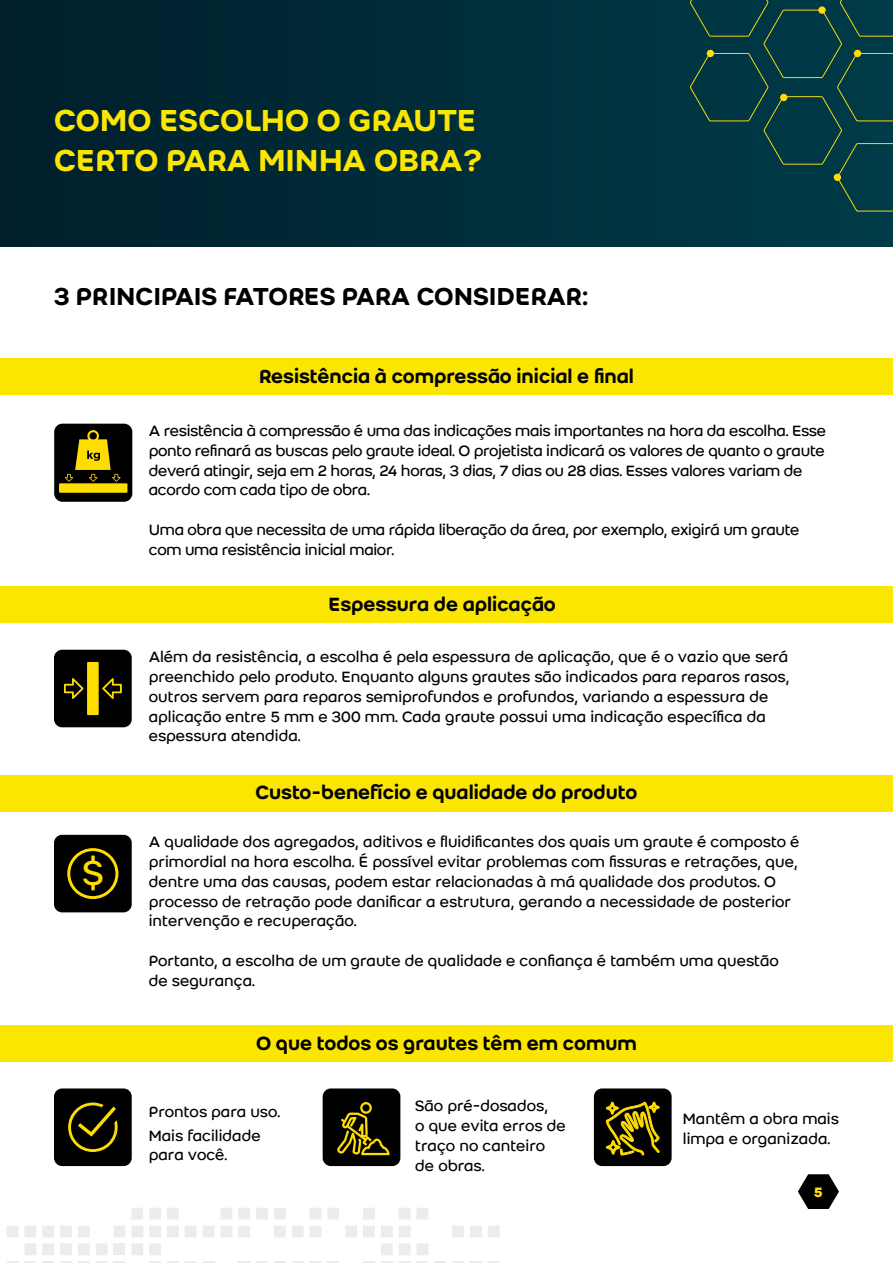
<style>
.page{position:relative;width:893px;height:1263px;background:#fff}
.page>*{position:absolute;margin:0;border:0;box-sizing:border-box;transform-origin:0 0}
.t1{font:37.65px "Weber";color:#fd0}
.t2{font:500 33.3px/40px "Weber";color:#fae600}
.t3{font:500 27px "Weber";letter-spacing:.01em;color:#000}
.t4{font:500 21px "Weber";color:#000}
.t5{font:16.5px/19.8px "Weber";color:#000}
.t6{font:16.5px/19.8px "Weber";letter-spacing:-.02em;color:#000}
.t7{font:700 15px "Weber";color:#ffdb0d}
</style>
<div class="page">
<div style="left:0;top:0;width:893px;height:247px;background:#002a37"></div>
<div style="left:690px;top:0;width:203px;height:212px;background:#003845"></div>
<svg style="left:798px;top:1174px;width:41px;height:35px"></svg>
<div style="left:131px;top:1208px;width:12px;height:11px;background:#ebecec"></div>
<div style="left:149px;top:1208px;width:12px;height:11px;background:#ebecec"></div>
<div style="left:167px;top:1208px;width:12px;height:11px;background:#ebecec"></div>
<div style="left:220px;top:1208px;width:12px;height:11px;background:#ebecec"></div>
<div style="left:238px;top:1208px;width:12px;height:11px;background:#ebecec"></div>
<div style="left:256px;top:1208px;width:12px;height:11px;background:#ebecec"></div>
<div style="left:274px;top:1208px;width:12px;height:11px;background:#ebecec"></div>
<div style="left:310px;top:1208px;width:11px;height:11px;background:#ebecec"></div>
<div style="left:327px;top:1208px;width:12px;height:11px;background:#ebecec"></div>
<div style="left:363px;top:1208px;width:12px;height:11px;background:#ebecec"></div>
<div style="left:399px;top:1208px;width:12px;height:11px;background:#ebecec"></div>
<div style="left:416px;top:1208px;width:12px;height:11px;background:#ebecec"></div>
<div style="left:7px;top:1225px;width:11px;height:12px;background:#ebecec"></div>
<div style="left:24px;top:1225px;width:12px;height:12px;background:#ebecec"></div>
<div style="left:42px;top:1225px;width:12px;height:12px;background:#ebecec"></div>
<div style="left:60px;top:1225px;width:12px;height:12px;background:#ebecec"></div>
<div style="left:78px;top:1225px;width:12px;height:12px;background:#ebecec"></div>
<div style="left:114px;top:1225px;width:11px;height:12px;background:#ebecec"></div>
<div style="left:131px;top:1225px;width:12px;height:12px;background:#ebecec"></div>
<div style="left:149px;top:1225px;width:12px;height:12px;background:#ebecec"></div>
<div style="left:167px;top:1225px;width:12px;height:12px;background:#ebecec"></div>
<div style="left:185px;top:1225px;width:12px;height:12px;background:#ebecec"></div>
<div style="left:203px;top:1225px;width:12px;height:12px;background:#ebecec"></div>
<div style="left:220px;top:1225px;width:12px;height:12px;background:#ebecec"></div>
<div style="left:238px;top:1225px;width:12px;height:12px;background:#ebecec"></div>
<div style="left:274px;top:1225px;width:12px;height:12px;background:#ebecec"></div>
<div style="left:292px;top:1225px;width:12px;height:12px;background:#ebecec"></div>
<div style="left:310px;top:1225px;width:11px;height:12px;background:#ebecec"></div>
<div style="left:345px;top:1225px;width:12px;height:12px;background:#ebecec"></div>
<div style="left:363px;top:1225px;width:12px;height:12px;background:#ebecec"></div>
<div style="left:381px;top:1225px;width:12px;height:12px;background:#ebecec"></div>
<div style="left:399px;top:1225px;width:12px;height:12px;background:#ebecec"></div>
<div style="left:452px;top:1225px;width:12px;height:12px;background:#ebecec"></div>
<div style="left:470px;top:1225px;width:12px;height:12px;background:#ebecec"></div>
<div style="left:488px;top:1225px;width:12px;height:12px;background:#ebecec"></div>
<div style="left:24px;top:1243px;width:12px;height:12px;background:#ebecec"></div>
<div style="left:42px;top:1243px;width:12px;height:12px;background:#ebecec"></div>
<div style="left:60px;top:1243px;width:12px;height:12px;background:#ebecec"></div>
<div style="left:78px;top:1243px;width:12px;height:12px;background:#ebecec"></div>
<div style="left:96px;top:1243px;width:12px;height:12px;background:#ebecec"></div>
<div style="left:114px;top:1243px;width:11px;height:12px;background:#ebecec"></div>
<div style="left:131px;top:1243px;width:12px;height:12px;background:#ebecec"></div>
<div style="left:149px;top:1243px;width:12px;height:12px;background:#ebecec"></div>
<div style="left:381px;top:1243px;width:12px;height:12px;background:#ebecec"></div>
<div style="left:399px;top:1243px;width:12px;height:12px;background:#ebecec"></div>
<div style="left:416px;top:1243px;width:12px;height:12px;background:#ebecec"></div>
<svg style="left:7px;top:1261px;width:11px;height:2px"></svg>
<svg style="left:24px;top:1261px;width:12px;height:2px"></svg>
<svg style="left:42px;top:1261px;width:12px;height:2px"></svg>
<svg style="left:60px;top:1261px;width:12px;height:2px"></svg>
<svg style="left:78px;top:1261px;width:12px;height:2px"></svg>
<svg style="left:96px;top:1261px;width:12px;height:2px"></svg>
<svg style="left:114px;top:1261px;width:11px;height:2px"></svg>
<svg style="left:149px;top:1261px;width:12px;height:2px"></svg>
<svg style="left:167px;top:1261px;width:12px;height:2px"></svg>
<svg style="left:185px;top:1261px;width:12px;height:2px"></svg>
<svg style="left:203px;top:1261px;width:11px;height:2px"></svg>
<svg style="left:238px;top:1261px;width:12px;height:2px"></svg>
<svg style="left:256px;top:1261px;width:12px;height:2px"></svg>
<svg style="left:274px;top:1261px;width:12px;height:2px"></svg>
<svg style="left:292px;top:1261px;width:12px;height:2px"></svg>
<svg style="left:310px;top:1261px;width:11px;height:2px"></svg>
<svg style="left:327px;top:1261px;width:12px;height:2px"></svg>
<svg style="left:363px;top:1261px;width:12px;height:2px"></svg>
<svg style="left:381px;top:1261px;width:12px;height:2px"></svg>
<svg style="left:399px;top:1261px;width:29px;height:2px"></svg>
<svg style="left:434px;top:1261px;width:12px;height:2px"></svg>
<svg style="left:452px;top:1261px;width:12px;height:2px"></svg>
<svg style="left:470px;top:1261px;width:12px;height:2px"></svg>
<svg style="left:488px;top:1261px;width:12px;height:2px"></svg>
<div style="left:0;top:775px;width:893px;height:37px;background:#fae600"></div>
<div style="left:0;top:1025px;width:893px;height:37px;background:#fae600"></div>
<div style="left:0;top:586px;width:893px;height:37px;background:#fae600"></div>
<div style="left:0;top:358px;width:893px;height:36px;background:#fae600"></div>
<div style="left:54px;top:424px;width:78px;height:78px;background:#000;border-radius:8px"></div>
<svg style="left:65px;top:430px;width:56px;height:52px"></svg>
<div style="left:59px;top:483px;width:68px;height:10px;background:#fd0"></div>
<div style="left:54px;top:650px;width:78px;height:77px;background:#000;border-radius:8px"></div>
<svg style="left:64px;top:662px;width:58px;height:53px"></svg>
<div style="left:54px;top:835px;width:78px;height:77px;background:#000;border-radius:8px"></div>
<svg style="left:67px;top:848px;width:52px;height:51px"></svg>
<div style="left:594px;top:1088px;width:78px;height:78px;background:#000;border-radius:8px"></div>
<svg style="left:606px;top:1101px;width:54px;height:54px"></svg>
<div style="left:54px;top:1088px;width:78px;height:78px;background:#000;border-radius:8px"></div>
<svg style="left:68px;top:1102px;width:50px;height:50px"></svg>
<div style="left:323px;top:1088px;width:77px;height:78px;background:#000;border-radius:8px"></div>
<svg style="left:337px;top:1102px;width:53px;height:53px"></svg>
<h2 class="t2" style="left:54px;top:100px;width:430px">COMO ESCOLHO O GRAUTE<br>CERTO PARA MINHA OBRA?</h2>
<h3 class="t3" style="left:54px;top:280px;width:535px">3 PRINCIPAIS FATORES PARA CONSIDERAR:</h3>
<p class="t4" style="left:259px;top:364px;width:376px">Resistência à compressão inicial e final</p>
<p class="t6" style="left:149px;top:421px;width:679px">A resistência à compressão é uma das indicações mais importantes na hora da escolha. Esse ponto refinará as buscas pelo graute ideal. O projetista indicará os valores de quanto o graute deverá atingir, seja em 2 horas, 24 horas, 3 dias, 7 dias ou 28 dias. Esses valores variam de acordo com cada tipo de obra.</p>
<p class="t6" style="left:149px;top:520px;width:652px">Uma obra que necessita de uma rápida liberação da área, por exemplo, exigirá um graute com uma resistência inicial maior.</p>
<p class="t4" style="left:329px;top:592px;width:229px">Espessura de aplicação</p>
<p class="t5" style="left:149px;top:647px;width:642px">Além da resistência, a escolha é pela espessura de aplicação, que é o vazio que será preenchido pelo produto. Enquanto alguns grautes são indicados para reparos rasos, outros servem para reparos semiprofundos e profundos, variando a espessura de aplicação entre 5 mm e 300 mm. Cada graute possui uma indicação específica da espessura atendida.</p>
<h1 class="t1" style="left:82px;top:851px;width:23px">$</h1>
<p class="t4" style="left:256px;top:780px;width:383px">Custo-benefício e qualidade do produto</p>
<p class="t5" style="left:149px;top:832px;width:652px">A qualidade dos agregados, aditivos e fluidificantes dos quais um graute é composto é primordial na hora escolha. É possível evitar problemas com fissuras e retrações, que, dentre uma das causas, podem estar relacionadas à má qualidade dos produtos. O processo de retração pode danificar a estrutura, gerando a necessidade de posterior intervenção e recuperação.</p>
<p class="t5" style="left:149px;top:951px;width:631px">Portanto, a escolha de um graute de qualidade e confiança é também uma questão de segurança.</p>
<p class="t4" style="left:256px;top:1030px;width:382px">O que todos os grautes têm em comum</p>
<p class="t5" style="left:149px;top:1101px;width:133px">Prontos para uso.</p>
<p class="t5" style="left:415px;top:1096px;width:152px">São pré-dosados,<br>o que evita erros de traço no canteiro de obras.</p>
<p class="t5" style="left:683px;top:1108px;width:158px">Mantêm a obra mais</p>
<p class="t5" style="left:149px;top:1125px;width:113px">Mais facilidade</p>
<p class="t5" style="left:683px;top:1128px;width:149px">limpa e organizada.</p>
<p class="t5" style="left:149px;top:1145px;width:80px">para você.</p>
<p class="t7" style="left:814px;top:1182px;width:10px">5</p>
</div>
